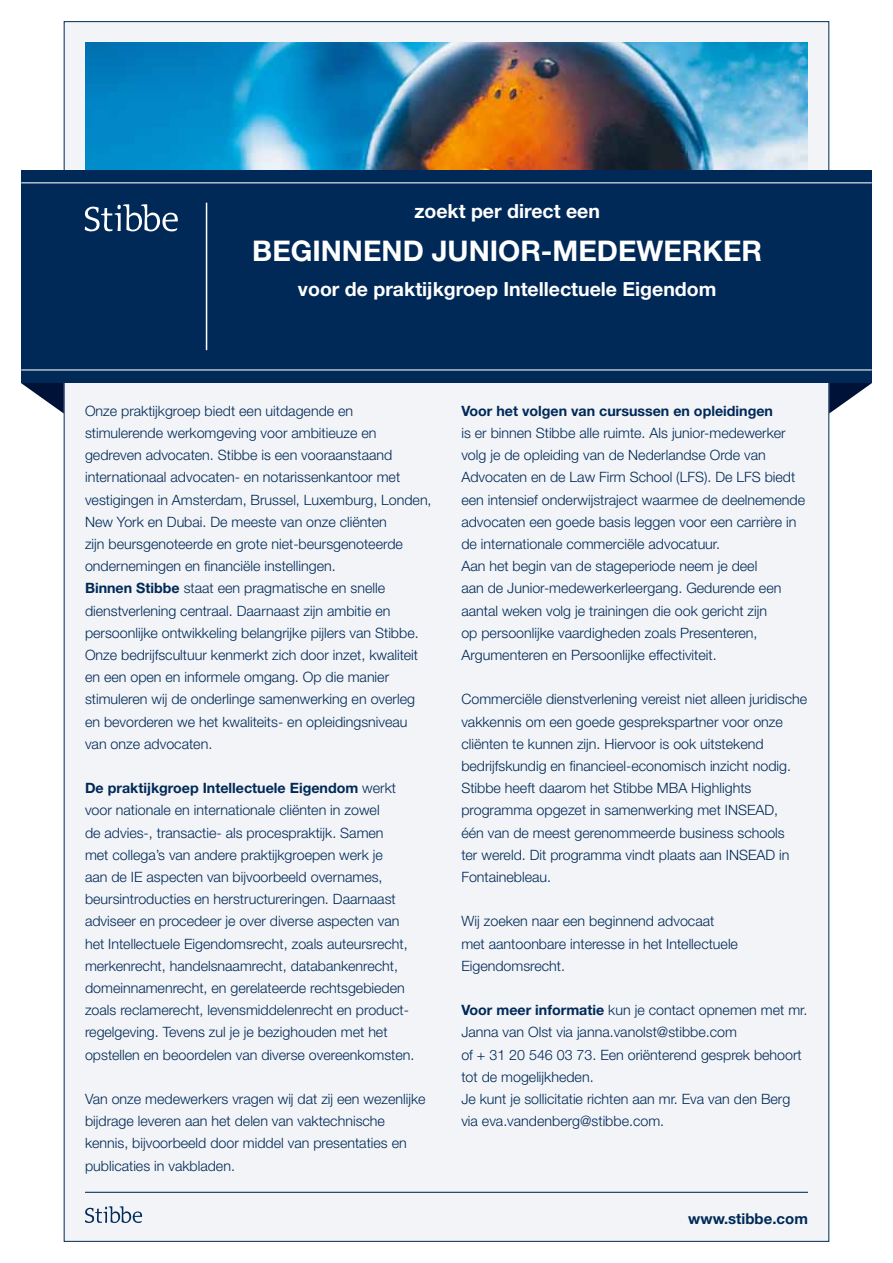
<style>
.page{position:relative;width:893px;height:1263px;background:#fff}
.page>*{position:absolute;margin:0;border:0;box-sizing:border-box;transform-origin:0 0}
.t1{font:700 28.5px "Helvetica Neue LT";color:#fff}
.t2{font:700 19.5px "Helvetica Neue LT";color:#fff}
.t3{font:700 15px "Helvetica Neue LT";color:#002958}
.t4{font:300 14.25px/22.2px "Helvetica Neue LT";color:#002958}
.t5{font:700 14.25px "Helvetica Neue LT";color:#002958}
.s1{font-weight:700}
</style>
<div class="page">
<div style="left:63px;top:21px;width:767px;height:1221px;background:#f2f4f7"></div>
<svg style="left:21px;top:383px;width:43px;height:30px"></svg>
<svg style="left:829px;top:383px;width:43px;height:30px"></svg>
<img style="left:85px;top:43px;width:723px;height:127px">
<div style="left:21px;top:170px;width:851px;height:213px;background:#002958"></div>
<hr style="left:21px;top:182px;width:851px;height:1px;background:#fff">
<hr style="left:21px;top:369px;width:851px;height:1px;background:#fff">
<hr style="left:85px;top:1192px;width:723px;height:1px;background:#002958">
<svg style="left:85px;top:1206px;width:57px;height:17px"></svg>
<svg style="left:84px;top:204px;width:94px;height:28px"></svg>
<hr style="left:206px;top:203px;width:1px;height:147px;background:#fff">
<h2 class="t2" style="left:414px;top:199px;width:187px">zoekt per direct een</h2>
<h1 class="t1" style="left:252px;top:233px;width:511px">beginnend junior-medewerker</h1>
<h2 class="t2" style="left:298px;top:277px;width:420px">voor de praktijkgroep Intellectuele Eigendom</h2>
<p class="t4" style="left:85px;top:399px;width:348px">Onze praktijkgroep biedt een uitdagende en stimulerende werkomgeving voor ambitieuze en gedreven advocaten. Stibbe is een vooraanstaand internationaal advocaten- en notarissenkantoor met vestigingen in Amsterdam, Brussel, Luxemburg, Londen, New York en Dubai. De meeste van onze cliënten<br>zijn beursgenoteerde en grote niet-beursgenoteerde ondernemingen en financiële instellingen.<br><span class="s1">Binnen Stibbe</span> staat een pragmatische en snelle dienstverlening centraal. Daarnaast zijn ambitie en persoonlijke ontwikkeling belangrijke pijlers van Stibbe.<br>Onze bedrijfscultuur kenmerkt zich door inzet, kwaliteit en een open en informele omgang. Op die manier stimuleren wij de onderlinge samenwerking en overleg en bevorderen we het kwaliteits- en opleidingsniveau van onze advocaten.</p>
<p class="t4" style="left:85px;top:777px;width:331px"><span class="s1">De praktijkgroep Intellectuele Eigendom</span> werkt voor nationale en internationale cliënten in zowel<br>de advies-, transactie- als procespraktijk. Samen<br>met collega’s van andere praktijkgroepen werk je<br>aan de IE aspecten van bijvoorbeeld overnames, beursintroducties en herstructureringen. Daarnaast adviseer en procedeer je over diverse aspecten van het Intellectuele Eigendomsrecht, zoals auteursrecht, merkenrecht, handelsnaamrecht, databankenrecht, domeinnamenrecht, en gerelateerde rechtsgebieden zoals reclamerecht, levensmiddelenrecht en product&shy;regelgeving. Tevens zul je je bezighouden met het opstellen en beoordelen van diverse overeenkomsten.</p>
<p class="t4" style="left:85px;top:1087px;width:342px">Van onze medewerkers vragen wij dat zij een wezenlijke bijdrage leveren aan het delen van vaktechnische kennis, bijvoorbeeld door middel van presentaties en publicaties in vakbladen.</p>
<p class="t5" style="left:461px;top:402px;width:313px">Voor het volgen van cursussen en opleidingen</p>
<p class="t4" style="left:461px;top:421px;width:345px">is er binnen Stibbe alle ruimte. Als junior-medewerker volg je de opleiding van de Nederlandse Orde van Advocaten en de Law Firm School (LFS). De LFS biedt een intensief onderwijstraject waarmee de deelnemende advocaten een goede basis leggen voor een carrière in de internationale commerciële advocatuur.<br>Aan het begin van de stageperiode neem je deel<br>aan de Junior-medewerkerleergang. Gedurende een aantal weken volg je trainingen die ook gericht zijn<br>op persoonlijke vaardigheden zoals Presenteren, Argumenteren en Persoonlijke effectiviteit.</p>
<p class="t4" style="left:461px;top:688px;width:347px">Commerciële dienstverlening vereist niet alleen juridische vakkennis om een goede gesprekspartner voor onze cliënten te kunnen zijn. Hiervoor is ook uitstekend bedrijfskundig en financieel-economisch inzicht nodig.<br>Stibbe heeft daarom het Stibbe MBA Highlights programma opgezet in samenwerking met INSEAD,<br>één van de meest gerenommeerde business schools<br>ter wereld. Dit programma vindt plaats aan INSEAD in Fontainebleau.</p>
<p class="t4" style="left:461px;top:910px;width:278px">Wij zoeken naar een beginnend advocaat met aantoonbare interesse in het Intellectuele<br>Eigendomsrecht.</p>
<p class="t4" style="left:461px;top:999px;width:347px"><span class="s1">Voor meer informatie</span> kun je contact opnemen met mr.<br>Janna van Olst via janna.vanolst@stibbe.com<br>of + 31 20 546 03 73. Een oriënterend gesprek behoort tot de mogelijkheden.<br>Je kunt je sollicitatie richten aan mr. Eva van den Berg via eva.vandenberg@stibbe.com.</p>
<p class="t3" style="left:688px;top:1209px;width:121px">www.stibbe.com</p>
</div>
